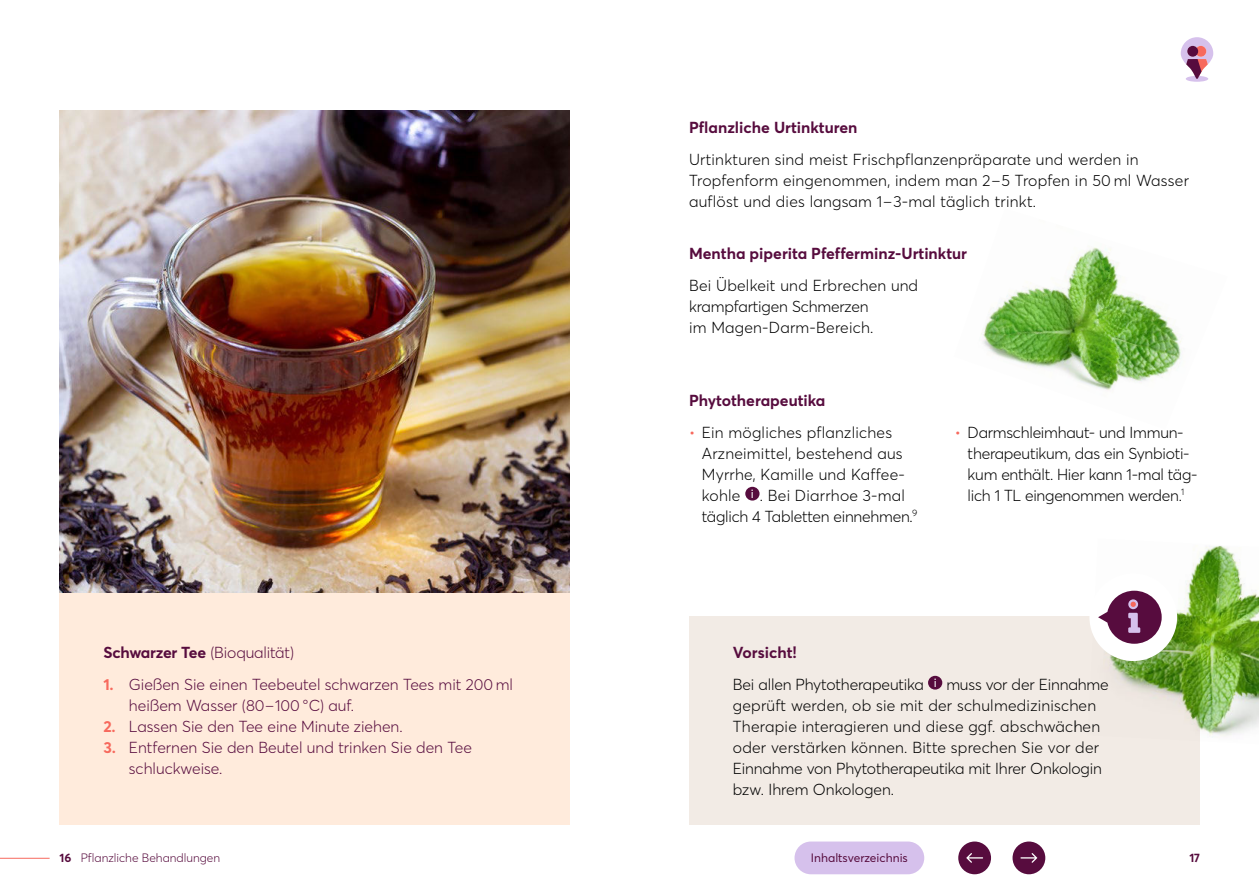
<style>
.page{position:relative;width:1259px;height:893px;background:#fff}
.page>*{position:absolute;margin:0;border:0;box-sizing:border-box;transform-origin:0 0}
.t1{font:300 15.75px/21px "Averta Std PE";letter-spacing:.015em;color:#000}
.t2{font:300 15.75px/21px "Averta Std PE";color:#570c3e}
.t3{font:300 15.75px/21px "Averta Std PE";letter-spacing:-.015em;color:#000}
.t4{font:700 15.75px "Averta Std PE";color:#570c3e}
.t5{font:300 15.75px/31.5px "Averta Std PE";letter-spacing:-.01em;color:#000}
.t6{font:300 12px "Averta Std PE";color:#570c3e}
.t7{font:12px "Averta Std PE";color:#570c3e}
.t8{font:700 12px "Averta Std PE";color:#570c3e}
.s1{color:#f7695d}
.s2{font-weight:700}
.s3{font-weight:700;color:#f7695d}
.s4{font-weight:700;color:#570c3e}
</style>
<div class="page">
<div style="left:689px;top:616px;width:510px;height:209px;background:#f2ebe5"></div>
<img style="left:60px;top:111px;width:510px;height:482px">
<div style="left:60px;top:593px;width:510px;height:232px;background:#ffebdc"></div>
<img style="left:981px;top:247px;width:200px;height:143px">
<div style="left:1185px;top:76px;width:23px;height:6px;background:#d6c1ec;border-radius:50%"></div>
<svg style="left:1180px;top:37px;width:33px;height:42px"></svg>
<div style="left:745px;top:487px;width:14px;height:14px;background:#570c3e;border-radius:50%"></div>
<div style="left:928px;top:676px;width:14px;height:14px;background:#570c3e;border-radius:50%"></div>
<img style="left:1105px;top:546px;width:154px;height:198px">
<div style="left:1089px;top:573px;width:88px;height:88px;background:#fff;border-radius:50%"></div>
<svg style="left:1098px;top:591px;width:63px;height:53px"></svg>
<hr style="left:0;top:858px;width:50px;height:1px;background:#f7695d">
<div style="left:794px;top:841px;width:130px;height:33px;background:#d6c1ec;border-radius:16px"></div>
<div style="left:958px;top:841px;width:33px;height:33px;background:#570c3e;border-radius:50%"></div>
<svg style="left:966px;top:853px;width:17px;height:10px"></svg>
<div style="left:1012px;top:841px;width:33px;height:33px;background:#570c3e;border-radius:50%"></div>
<svg style="left:1020px;top:853px;width:17px;height:10px"></svg>
<p class="t4" style="left:689px;top:118px;width:170px">Pflanzliche Urtinkturen</p>
<p class="t1" style="left:689px;top:149px;width:501px">Urtinkturen sind meist Frischpflanzenpräparate und werden in<br>Tropfenform eingenommen, indem man 2–5 Tropfen in 50 ml Wasser auflöst und dies langsam 1–3-mal täglich trinkt.</p>
<p class="t4" style="left:689px;top:244px;width:279px">Mentha piperita Pfefferminz-Urtinktur</p>
<p class="t1" style="left:689px;top:275px;width:230px">Bei Übelkeit und Erbrechen und krampfartigen Schmerzen<br>im Magen-Darm-Bereich.</p>
<p class="t4" style="left:689px;top:391px;width:138px">Phytotherapeutika</p>
<p class="t1" style="left:702px;top:422px;width:217px;text-indent:-13px"><span class="s1">•</span> Ein mögliches pflanzliches<br>Arzneimittel, bestehend aus<br>Myrrhe, Kamille und Kaffee&shy;kohle <sup>i</sup> . Bei Diarrhoe 3-mal täglich 4 Tabletten einnehmen.<sup>9</sup></p>
<p class="t3" style="left:967px;top:422px;width:231px;text-indent:-13px"><span class="s1">•</span> Darmschleimhaut- und Immun&shy;therapeutikum, das ein Synbioti&shy;kum enthält. Hier kann 1-mal täg&shy;lich 1 TL eingenommen werden.<sup>1</sup></p>
<p class="t2" style="left:103px;top:642px;width:192px"><span class="s2">Schwarzer Tee</span> (Bioqualität)</p>
<p class="t2" style="left:129px;top:674px;width:385px;text-indent:-26px"><span class="s3">1.</span> Gießen Sie einen Teebeutel schwarzen Tees mit 200 ml heißem Wasser (80–100 °C) auf.</p>
<p class="t2" style="left:103px;top:716px;width:301px"><span class="s3">2.</span> Lassen Sie den Tee eine Minute ziehen.</p>
<p class="t2" style="left:129px;top:737px;width:344px;text-indent:-26px"><span class="s3">3.</span> Entfernen Sie den Beutel und trinken Sie den Tee schluckweise.</p>
<p class="t5" style="left:733px;top:637px;width:377px"><span class="s4">Vorsicht!<br></span>Bei allen Phytotherapeutika <sup>i</sup> muss vor der Einnahme</p>
<p class="t1" style="left:733px;top:695px;width:370px">geprüft werden, ob sie mit der schulmedizinischen Therapie interagieren und diese ggf. abschwächen oder verstärken können. Bitte sprechen Sie vor der Einnahme von Phytotherapeutika mit Ihrer Onkologin bzw. Ihrem Onkologen.</p>
<p class="t8" style="left:60px;top:851px;width:13px">16</p>
<p class="t6" style="left:81px;top:851px;width:141px">Pflanzliche Behandlungen</p>
<p class="t7" style="left:811px;top:851px;width:98px">Inhaltsverzeichnis</p>
<p class="t8" style="left:1189px;top:851px;width:12px">17</p>
</div>
